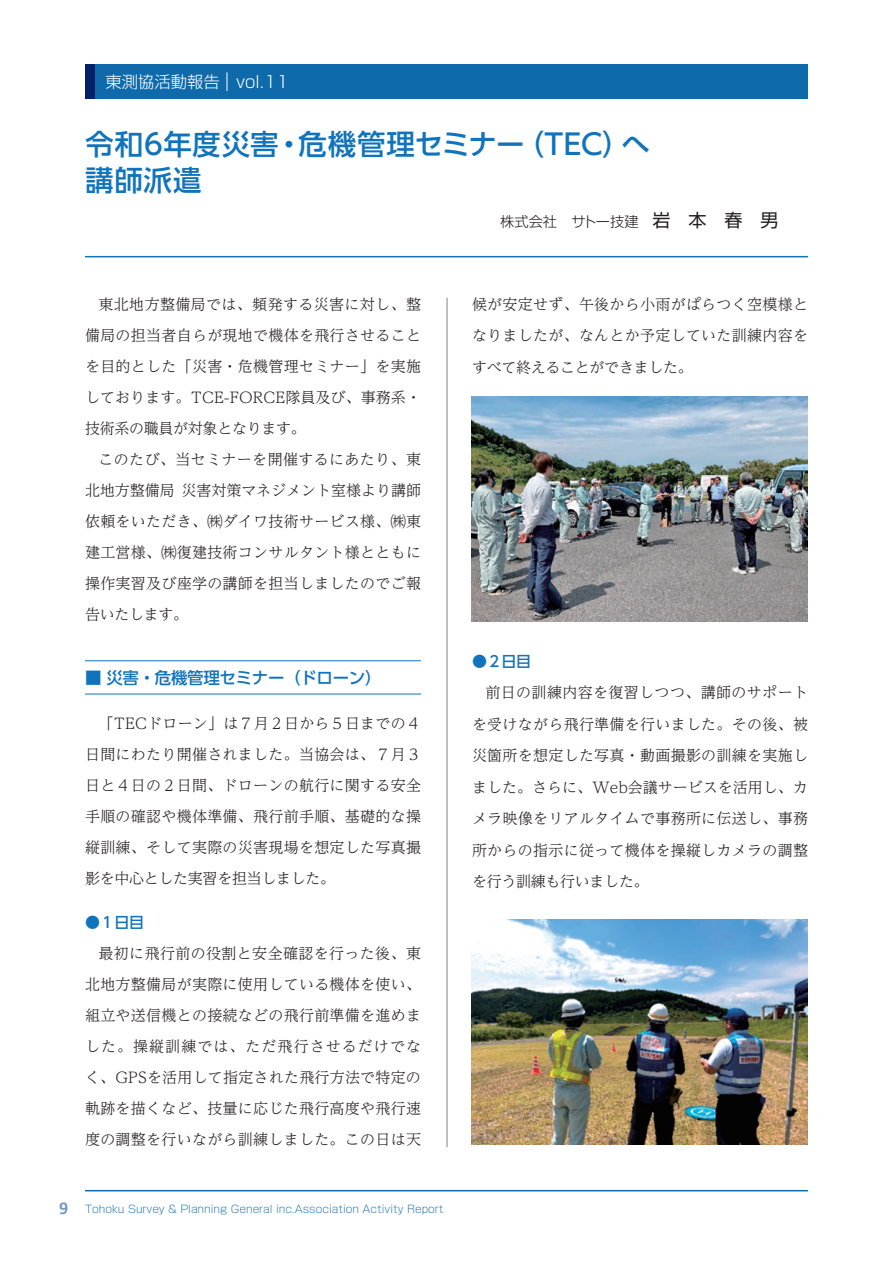
<style>
.page{position:relative;width:893px;height:1263px;background:#fff}
.page>*{position:absolute;margin:0;border:0;box-sizing:border-box;transform-origin:0 0}
.t1{font:500 28.5px/36px "UD Shin Go Pr 6";letter-spacing:.02em;color:#1074bc}
.t2{font:700 18px "Calibri";color:#7796c7}
.t3{font:500 16.5px "UD Shin Go Pr 6";letter-spacing:-.02em;color:#1074bc}
.t4{font:300 16.35px "Shin Go Pr 5";color:#fff}
.t5{font:300 15px/31px "UD Reimin Pr 6";letter-spacing:.02em;color:#231f20;text-align:justify}
.t6{font:500 15px "UD Shin Go Pr 6";color:#1074bc}
.t7{font:300 14.25px "Shin Go Pro";color:#231f20}
.t8{font:300 expanded 10.5px "Shin Go Pr 5";color:#0e6aab}
.s1{font-weight:400;font-size:18px}
</style>
<div class="page">
<div style="left:85px;top:65px;width:723px;height:34px;background:#0e6aab"></div>
<div style="left:85px;top:65px;width:9px;height:34px;background:#012267"></div>
<svg style="left:227px;top:72px;width:1px;height:19px"></svg>
<hr style="left:85px;top:1190px;width:723px;height:1px;background:#0e6aab">
<hr style="left:447px;top:298px;width:1px;height:849px;background:#808285">
<hr style="left:85px;top:694px;width:336px;height:1px;background:#1074bc">
<hr style="left:85px;top:660px;width:336px;height:1px;background:#1074bc">
<img style="left:472px;top:396px;width:336px;height:225px">
<img style="left:472px;top:919px;width:336px;height:226px">
<hr style="left:85px;top:256px;width:723px;height:1px;background:#1074bc">
<p class="t4" style="left:105px;top:68px;width:185px">東測協活動報告 vol.11</p>
<h1 class="t1" style="left:85px;top:126px;width:566px">令和6年度災害・危機管理セミナー（TEC）へ講師派遣</h1>
<p class="t7" style="left:500px;top:210px;width:280px">株式会社　サトー技建 <span class="s1">岩　本　春　男</span></p>
<p class="t5" style="left:85px;top:288px;width:337px;text-indent:14px">東北地方整備局では、頻発する災害に対し、整備局の担当者自らが現地で機体を飛行させることを目的とした「災害・危機管理セミナー」を実施しております。TCE-FORCE隊員及び、事務系・技術系の職員が対象となります。</p>
<p class="t5" style="left:85px;top:443px;width:337px;text-indent:14px">このたび、当セミナーを開催するにあたり、東北地方整備局災害対策マネジメント室様より講師依頼をいただき、㈱ダイワ技術サービス様、㈱東建工営様、㈱復建技術コンサルタント様とともに操作実習及び座学の講師を担当しましたのでご報告いたします。</p>
<p class="t3" style="left:85px;top:664px;width:298px">■ 災害・危機管理セミナー（ドローン）</p>
<p class="t5" style="left:85px;top:707px;width:337px;text-align:left;text-indent:14px">「TECドローン」は7月2日から5日までの4日間にわたり開催されました。当協会は、7月3日と4日の2日間、ドローンの航行に関する安全手順の確認や機体準備、飛行前手順、基礎的な操縦訓練、そして実際の災害現場を想定した写真撮影を中心とした実習を担当しました。</p>
<p class="t6" style="left:85px;top:910px;width:61px">●１日目</p>
<p class="t5" style="left:85px;top:937px;width:337px;text-indent:14px">最初に飛行前の役割と安全確認を行った後、東北地方整備局が実際に使用している機体を使い、組立や送信機との接続などの飛行前準備を進めました。操縦訓練では、ただ飛行させるだけでなく、GPSを活用して指定された飛行方法で特定の軌跡を描くなど、技量に応じた飛行高度や飛行速度の調整を行いながら訓練しました。この日は天</p>
<p class="t2" style="left:59px;top:1196px;width:11px">9</p>
<p class="t8" style="left:85px;top:1200px;width:360px">Tohoku Survey &amp; Planning General inc.Association Activity Report</p>
<p class="t5" style="left:472px;top:288px;width:337px;line-height:31.5px">候が安定せず、午後から小雨がぱらつく空模様となりましたが、なんとか予定していた訓練内容をすべて終えることができました。</p>
<p class="t6" style="left:472px;top:649px;width:61px">●2日目</p>
<p class="t5" style="left:472px;top:676px;width:337px;line-height:31.5px;text-indent:14px">前日の訓練内容を復習しつつ、講師のサポートを受けながら飛行準備を行いました。その後、被災箇所を想定した写真・動画撮影の訓練を実施しました。さらに、Web会議サービスを活用し、カメラ映像をリアルタイムで事務所に伝送し、事務所からの指示に従って機体を操縦しカメラの調整を行う訓練も行いました。</p>
</div>
